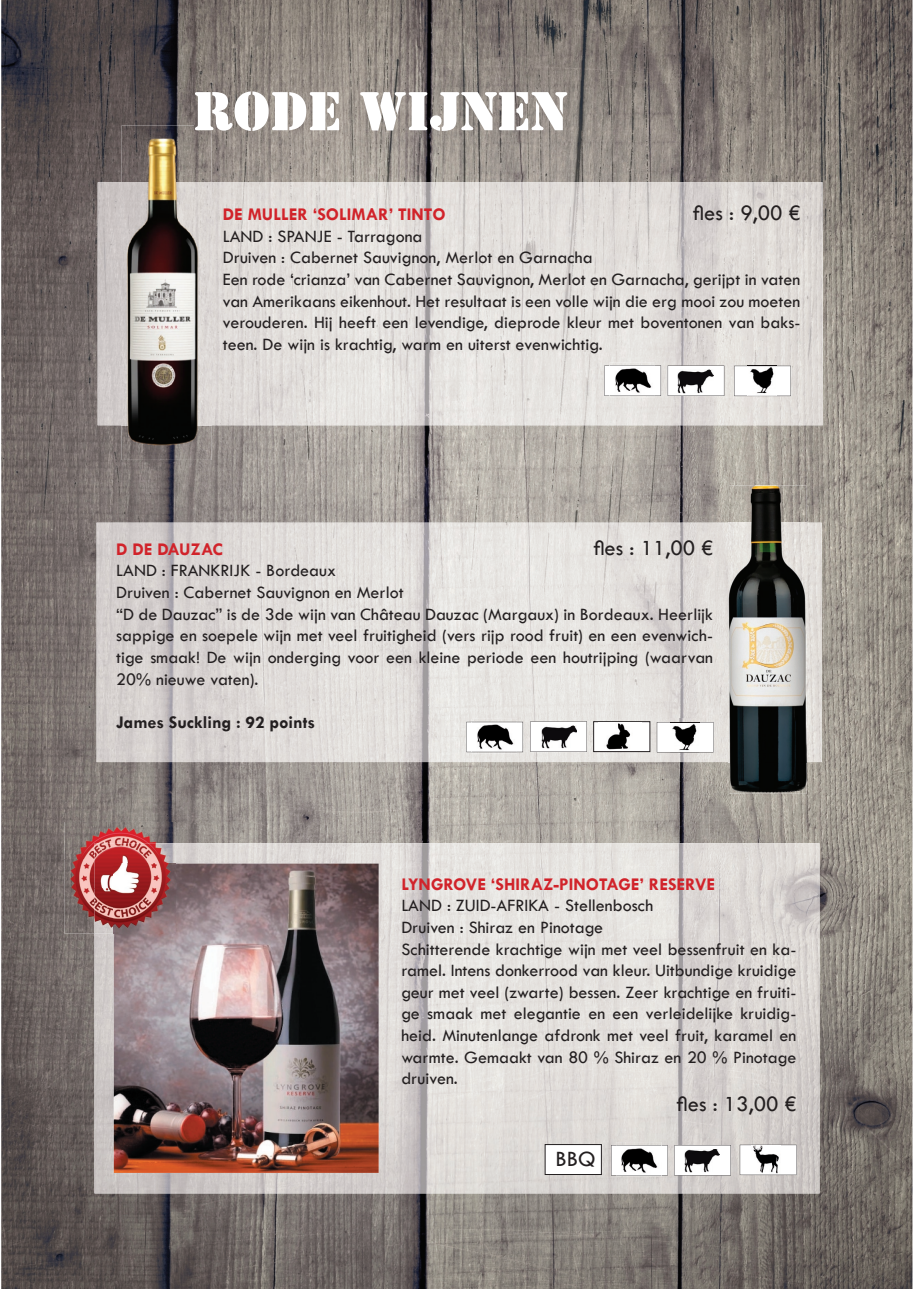
<style>
.page{position:relative;width:919px;height:1289px;background:#fff}
.page>*{position:absolute;margin:0;border:0;box-sizing:border-box;transform-origin:0 0}
.t1{font:54px "Stencil BT";color:#fff}
.t2{font:22.65px "Tw Cen";color:#231f20}
.t3{font:22.5px "Tw Cen";color:#231f20}
.t4{font:18px/21.6px "Tw Cen";color:#231f20}
.t5{font:700 18px "Tw Cen";color:#d1232a}
.t6{font:700 18px "Tw Cen";color:#231f20}
.t7{font:700 18px "Tw Cen";letter-spacing:-.02em;color:#d1232a}
</style>
<div class="page">
<img style="left:1px;top:0;width:911px;height:1288px">
<img style="left:212px;top:182px;width:610px;height:243px">
<img style="left:98px;top:182px;width:24px;height:243px">
<img style="left:97px;top:522px;width:724px;height:240px">
<img style="left:354px;top:843px;width:465px;height:350px">
<img style="left:176px;top:843px;width:178px;height:20px">
<img style="left:94px;top:1143px;width:260px;height:50px">
<img style="left:94px;top:933px;width:20px;height:210px">
<svg style="left:739px;top:1144px;width:57px;height:30px"></svg>
<img style="left:751px;top:1145px;width:29px;height:28px">
<svg style="left:611px;top:1145px;width:56px;height:30px"></svg>
<img style="left:616px;top:1142px;width:45px;height:34px">
<img style="left:616px;top:1145px;width:45px;height:30px">
<svg style="left:674px;top:1145px;width:56px;height:30px"></svg>
<img style="left:684px;top:1148px;width:35px;height:24px">
<svg style="left:466px;top:721px;width:57px;height:31px"></svg>
<img style="left:471px;top:718px;width:46px;height:35px">
<img style="left:471px;top:721px;width:46px;height:1px">
<img style="left:471px;top:722px;width:46px;height:30px">
<svg style="left:530px;top:721px;width:57px;height:30px"></svg>
<div style="left:593px;top:721px;width:56px;height:30px;background:#fff"></div>
<div style="left:593px;top:721px;width:57px;height:30px;border:1px solid #231f20"></div>
<img style="left:598px;top:722px;width:43px;height:27px">
<img style="left:541px;top:725px;width:36px;height:23px">
<img style="left:670px;top:718px;width:29px;height:4px">
<svg style="left:656px;top:722px;width:57px;height:30px"></svg>
<img style="left:670px;top:722px;width:29px;height:30px">
<div style="left:545px;top:1144px;width:56px;height:30px;background:#fff"></div>
<div style="left:545px;top:1144px;width:56px;height:30px;border:1px solid #231f20"></div>
<svg style="left:604px;top:365px;width:57px;height:31px"></svg>
<img style="left:609px;top:362px;width:46px;height:35px">
<img style="left:609px;top:365px;width:46px;height:1px">
<img style="left:609px;top:366px;width:46px;height:30px">
<svg style="left:667px;top:365px;width:57px;height:31px"></svg>
<img style="left:677px;top:369px;width:36px;height:24px">
<img style="left:747px;top:362px;width:29px;height:4px">
<svg style="left:734px;top:366px;width:56px;height:30px"></svg>
<img style="left:747px;top:366px;width:29px;height:30px">
<img style="left:114px;top:863px;width:264px;height:309px">
<img style="left:64px;top:822px;width:112px;height:37px">
<img style="left:64px;top:859px;width:30px;height:74px">
<img style="left:94px;top:843px;width:82px;height:45px">
<img style="left:94px;top:888px;width:20px;height:45px">
<img style="left:114px;top:863px;width:62px;height:70px">
<img style="left:122px;top:125px;width:90px;height:335px">
<img style="left:195px;top:125px;width:17px;height:6px">
<img style="left:122px;top:182px;width:90px;height:243px">
<img style="left:729px;top:485px;width:77px;height:37px">
<img style="left:729px;top:762px;width:77px;height:31px">
<img style="left:729px;top:522px;width:77px;height:240px">
<h1 class="t1" style="left:193px;top:78px;width:375px">RODE WIJNEN</h1>
<p class="t5" style="left:223px;top:204px;width:224px">DE MULLER ‘SOLIMAR’ TINTO</p>
<p class="t3" style="left:693px;top:199px;width:109px">fles : 9,00 €</p>
<p class="t4" style="left:223px;top:225px;width:579px">LAND : SPANJE - Tarragona<br>Druiven : Cabernet Sauvignon, Merlot en Garnacha<br>Een rode ‘crianza’ van Cabernet Sauvignon, Merlot en Garnacha, gerijpt in vaten van Amerikaans eikenhout. Het resultaat is een volle wijn die erg mooi zou moeten verouderen. Hij heeft een levendige, dieprode kleur met boventonen van baks&shy;teen. De wijn is krachtig, warm en uiterst evenwichtig.</p>
<p class="t7" style="left:116px;top:538px;width:108px">D DE DAUZAC</p>
<p class="t3" style="left:593px;top:534px;width:121px">fles : 11,00 €</p>
<p class="t4" style="left:116px;top:560px;width:598px">LAND : FRANKRIJK - Bordeaux<br>Druiven : Cabernet Sauvignon en Merlot<br>“D de Dauzac” is de 3de wijn van Château Dauzac (Margaux) in Bordeaux. Heerlijk sappige en soepele wijn met veel fruitigheid (vers rijp rood fruit) en een evenwich&shy;tige smaak! De wijn onderging voor een kleine periode een houtrijping (waarvan 20% nieuwe vaten).</p>
<p class="t6" style="left:116px;top:711px;width:200px">James Suckling : 92 points</p>
<p class="t5" style="left:401px;top:873px;width:315px">LYNGROVE ‘SHIRAZ-PINOTAGE’ RESERVE</p>
<p class="t4" style="left:401px;top:894px;width:396px">LAND : ZUID-AFRIKA - Stellenbosch<br>Druiven : Shiraz en Pinotage<br>Schitterende krachtige wijn met veel bessenfruit en ka&shy;ramel. Intens donkerrood van kleur. Uitbundige kruidige geur met veel (zwarte) bessen. Zeer krachtige en fruiti&shy;ge smaak met elegantie en een verleidelijke kruidig&shy;heid. Minutenlange afdronk met veel fruit, karamel en warmte. Gemaakt van 80 % Shiraz en 20 % Pinotage druiven.</p>
<p class="t3" style="left:676px;top:1090px;width:121px">fles : 13,00 €</p>
<p class="t2" style="left:555px;top:1145px;width:42px">BBQ</p>
</div>
